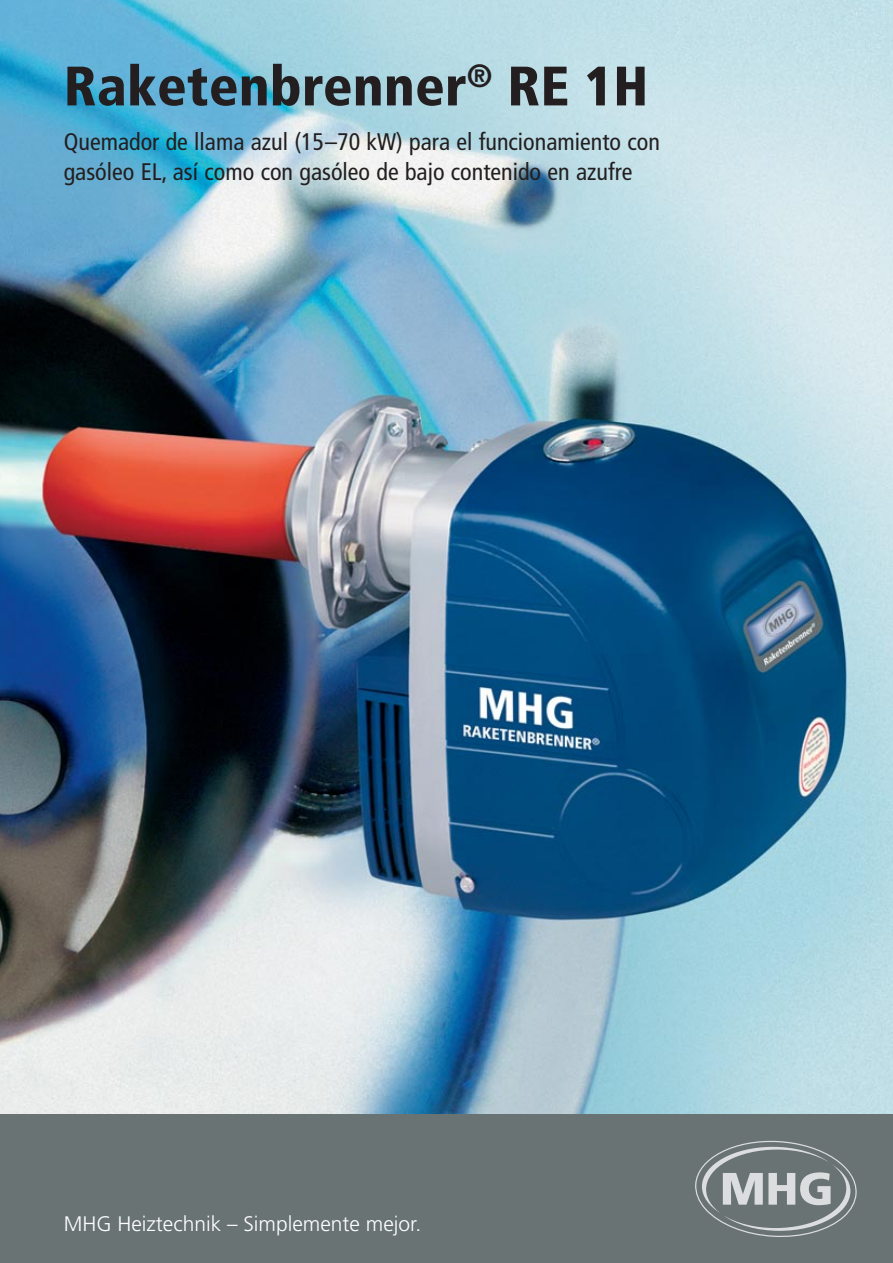
<style>
.page{position:relative;width:893px;height:1263px;background:#fff}
.page>*{position:absolute;margin:0;border:0;box-sizing:border-box;transform-origin:0 0}
.t1{font:900 condensed 55.5px "Frutiger";letter-spacing:.005em;color:#231f20}
.t2{font:condensed 24px/30px "Frutiger";color:#231f20}
.t3{font:300 21px "Frutiger";color:#fff}
</style>
<div class="page">
<img style="left:0;top:0;width:893px;height:1114px">
<div style="left:0;top:1114px;width:893px;height:149px;background:#697374"></div>
<svg style="left:695px;top:1141px;width:162px;height:96px"></svg>
<h1 class="t1" style="left:64px;top:64px;width:586px">Raketenbrenner<sup>®</sup> RE 1H</h1>
<p class="t2" style="left:64px;top:129px;width:598px">Quemador de llama azul (15–70 kW) para el funcionamiento con gasóleo EL, así como con gasóleo de bajo contenido en azufre</p>
<p class="t3" style="left:64px;top:1215px;width:359px">MHG Heiztechnik – Simplemente mejor.</p>
</div>
